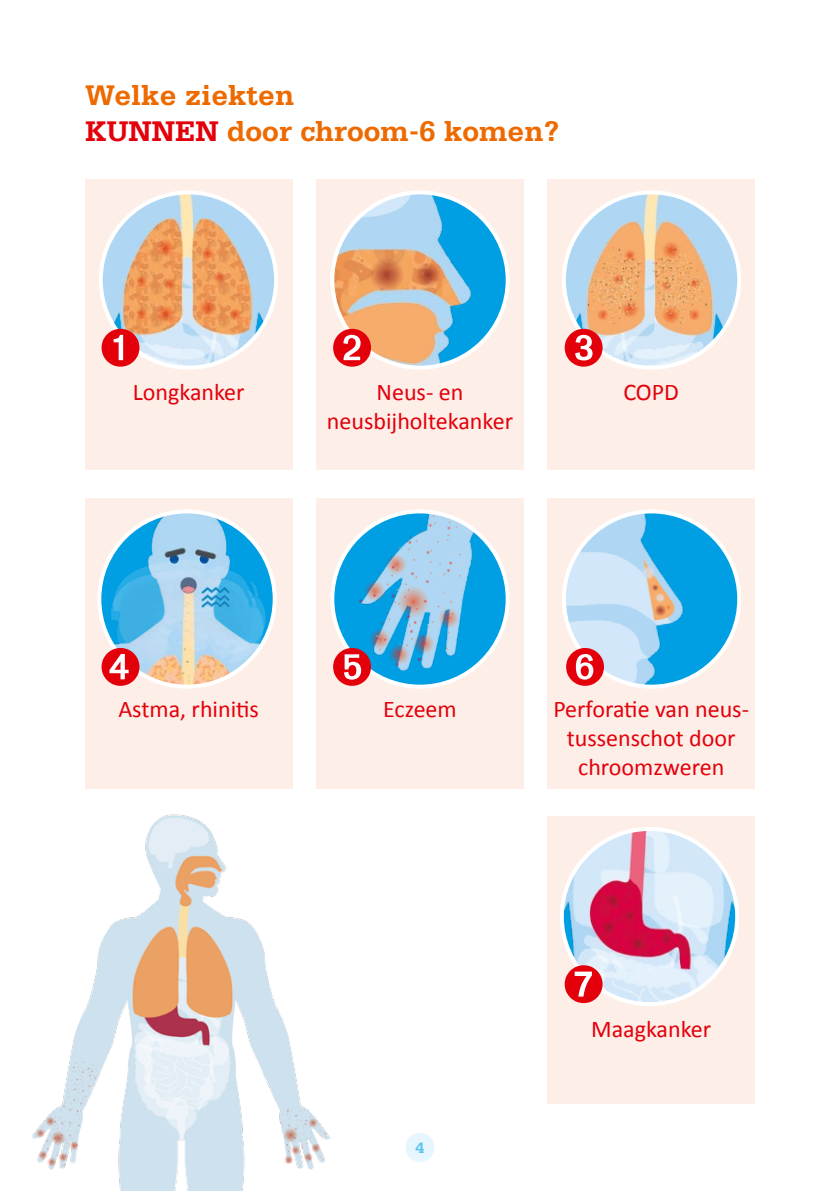
<style>
.page{position:relative;width:840px;height:1191px;background:#fff}
.page>*{position:absolute;margin:0;border:0;box-sizing:border-box;transform-origin:0 0}
.t1{font:700 30px/36px "Serifa Std";color:#ed6a00}
.t2{font:24px/28.8px "Calibri";color:#e3000b;text-align:center}
.t3{font:700 16px "Serifa Std";color:#5ac5f2}
.s1{color:#e3000b}
</style>
<div class="page">
<div style="left:85px;top:179px;width:207px;height:290px;background:#fdeee7"></div>
<div style="left:85px;top:498px;width:207px;height:290px;background:#fdeee7"></div>
<div style="left:316px;top:179px;width:207px;height:290px;background:#fdeee7"></div>
<div style="left:316px;top:498px;width:207px;height:290px;background:#fdeee7"></div>
<div style="left:547px;top:179px;width:207px;height:290px;background:#fdeee7"></div>
<div style="left:547px;top:498px;width:207px;height:290px;background:#fdeee7"></div>
<img style="left:32px;top:814px;width:299px;height:377px">
<img style="left:101px;top:192px;width:175px;height:176px;border-radius:88px">
<div style="left:99px;top:190px;width:179px;height:180px;border:4px solid #fff;border-radius:50%"></div>
<img style="left:332px;top:192px;width:175px;height:176px;border-radius:88px">
<div style="left:330px;top:190px;width:179px;height:180px;border:4px solid #fff;border-radius:50%"></div>
<img style="left:339px;top:514px;width:168px;height:172px">
<div style="left:330px;top:509px;width:179px;height:179px;border:4px solid #fff;border-radius:50%"></div>
<img style="left:563px;top:192px;width:175px;height:176px;border-radius:88px">
<div style="left:561px;top:190px;width:179px;height:180px;border:4px solid #fff;border-radius:50%"></div>
<img style="left:563px;top:511px;width:175px;height:175px;border-radius:88px">
<div style="left:561px;top:509px;width:179px;height:179px;border:4px solid #fff;border-radius:50%"></div>
<img style="left:99px;top:511px;width:175px;height:175px;border-radius:88px">
<div style="left:97px;top:509px;width:179px;height:179px;border:4px solid #fff;border-radius:50%"></div>
<svg style="left:101px;top:329px;width:38px;height:38px"></svg>
<svg style="left:333px;top:329px;width:38px;height:38px"></svg>
<svg style="left:564px;top:329px;width:38px;height:38px"></svg>
<svg style="left:101px;top:648px;width:38px;height:38px"></svg>
<svg style="left:333px;top:648px;width:38px;height:38px"></svg>
<svg style="left:566px;top:648px;width:37px;height:38px"></svg>
<div style="left:547px;top:816px;width:207px;height:287px;background:#fdeee7"></div>
<img style="left:561px;top:829px;width:175px;height:175px;border-radius:88px">
<div style="left:559px;top:827px;width:179px;height:179px;border:4px solid #fff;border-radius:50%"></div>
<svg style="left:564px;top:965px;width:38px;height:38px"></svg>
<div style="left:405px;top:1132px;width:29px;height:29px;background:#e6f5fe;border-radius:50%"></div>
<p class="t1" style="left:85px;top:77px;width:475px">Welke ziekten<br><span class="s1">KUNNEN</span> door chroom-6 komen?</p>
<p class="t2" style="left:133px;top:378px;width:113px">Longkanker</p>
<p class="t2" style="left:327px;top:378px;width:187px">Neus- en neusbijholtekanker</p>
<p class="t2" style="left:623px;top:378px;width:57px">COPD</p>
<p class="t2" style="left:118px;top:694px;width:142px">Astma, rhinitis</p>
<p class="t2" style="left:383px;top:694px;width:75px">Eczeem</p>
<p class="t2" style="left:553px;top:694px;width:197px">Perforatie van neus&shy;tussenschot door chroomzweren</p>
<p class="t3" style="left:415px;top:1138px;width:10px">4</p>
<p class="t2" style="left:591px;top:1014px;width:121px">Maagkanker</p>
</div>
